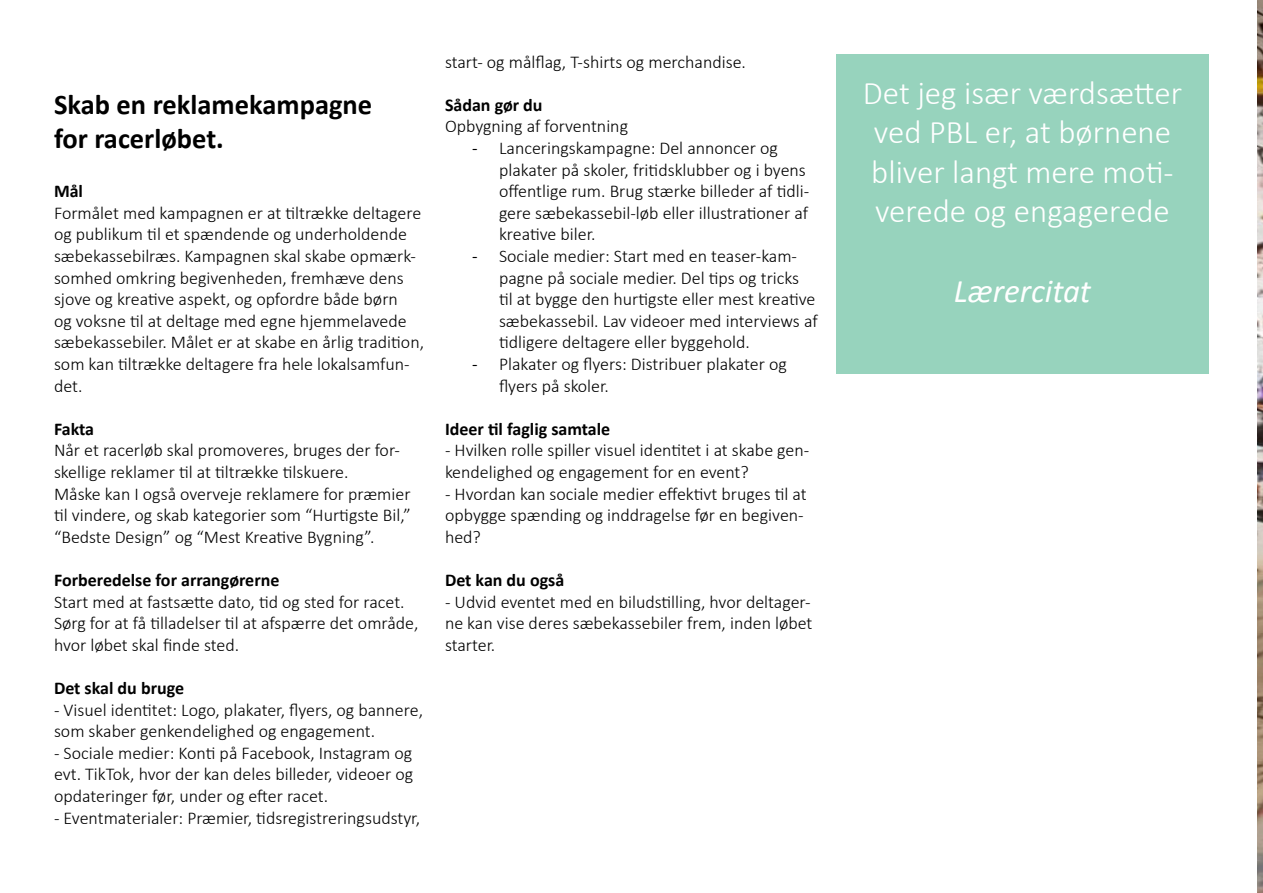
<style>
.page{position:relative;width:1263px;height:893px;background:#fff}
.page>*{position:absolute;margin:0;border:0;box-sizing:border-box;transform-origin:0 0}
.t1{font:300 33px/39.6px "Calibri";color:#fff}
.t2{font:italic 33px "Calibri";color:#fff}
.Heading_2{font:700 28.5px/34.2px "Calibri";color:#000}
.t3{font:300 18px/21.6px "Calibri";color:#000}
.t4{font:700 18px "Calibri";color:#000}
.s1{font-weight:400}
</style>
<div class="page">
<div style="left:836px;top:54px;width:373px;height:320px;background:#97d3bd"></div>
<img style="left:1257px;top:0;width:6px;height:893px">
<p class="Heading_2" style="left:54px;top:87px;width:320px">Skab en reklamekampagne for racerløbet.</p>
<p class="t4" style="left:54px;top:180px;width:31px">Mål</p>
<p class="t3" style="left:54px;top:202px;width:372px">Formålet med kampagnen er at tiltrække deltagere og publikum til et spændende og underholdende sæbekassebilræs. Kampagnen skal skabe opmærk&shy;somhed omkring begivenheden, fremhæve dens sjove og kreative aspekt, og opfordre både børn<br>og voksne til at deltage med egne hjemmelavede sæbekassebiler. Målet er at skabe en årlig tradition, som kan tiltrække deltagere fra hele lokalsamfun&shy;det.</p>
<p class="t4" style="left:54px;top:417px;width:42px">Fakta</p>
<p class="t3" style="left:54px;top:439px;width:348px">Når et racerløb skal promoveres, bruges der for&shy;skellige reklamer til at tiltrække tilskuere.</p>
<p class="t3" style="left:54px;top:483px;width:358px;text-align:justify">Måske kan I også overveje reklamere for præmier til vindere, og skab kategorier som “Hurtigste Bil,” “Bedste Design” og “Mest Kreative Bygning”.</p>
<p class="t4" style="left:54px;top:568px;width:227px">Forberedelse for arrangørerne</p>
<p class="t3" style="left:54px;top:591px;width:366px">Start med at fastsætte dato, tid og sted for racet.<br>Sørg for at få tilladelser til at afspærre det område, hvor løbet skal finde sted.</p>
<p class="t4" style="left:54px;top:676px;width:132px">Det skal du bruge</p>
<p class="t3" style="left:54px;top:699px;width:371px">- Visuel identitet: Logo, plakater, flyers, og bannere, som skaber genkendelighed og engagement.</p>
<p class="t3" style="left:54px;top:742px;width:361px;text-align:justify">- Sociale medier: Konti på Facebook, Instagram og evt. TikTok, hvor der kan deles billeder, videoer og opdateringer før, under og efter racet.</p>
<p class="t3" style="left:54px;top:807px;width:368px">- Eventmaterialer: Præmier, tidsregistreringsudstyr,</p>
<p class="t3" style="left:445px;top:51px;width:302px">start- og målflag, T-shirts og merchandise.</p>
<p class="t4" style="left:445px;top:93px;width:99px">Sådan gør du</p>
<p class="t3" style="left:445px;top:115px;width:185px">Opbygning af forventning</p>
<p class="t3" style="left:499px;top:137px;width:312px;text-indent:-27px"><span class="s1">-</span> Lanceringskampagne: Del annoncer og plakater på skoler, fritidsklubber og i byens offentlige rum. Brug stærke billeder af tidli&shy;gere sæbekassebil-løb eller illustrationer af kreative biler.</p>
<p class="t3" style="left:499px;top:245px;width:320px;text-indent:-27px"><span class="s1">-</span> Sociale medier: Start med en teaser-kam&shy;pagne på sociale medier. Del tips og tricks<br>til at bygge den hurtigste eller mest kreative sæbekassebil. Lav videoer med interviews af tidligere deltagere eller byggehold.</p>
<p class="t3" style="left:499px;top:353px;width:289px;text-indent:-27px"><span class="s1">-</span> Plakater og flyers: Distribuer plakater og flyers på skoler.</p>
<p class="t4" style="left:445px;top:417px;width:167px">Ideer til faglig samtale</p>
<p class="t3" style="left:445px;top:439px;width:366px">- Hvilken rolle spiller visuel identitet i at skabe gen&shy;kendelighed og engagement for en event?</p>
<p class="t3" style="left:445px;top:483px;width:363px">- Hvordan kan sociale medier effektivt bruges til at opbygge spænding og inddragelse før en begiven&shy;hed?</p>
<p class="t4" style="left:445px;top:568px;width:121px">Det kan du også</p>
<p class="t3" style="left:445px;top:591px;width:369px;text-align:justify">- Udvid eventet med en biludstilling, hvor deltager&shy;ne kan vise deres sæbekassebiler frem, inden løbet starter.</p>
<p class="t1" style="left:863px;top:73px;width:321px">Det jeg især værdsætter ved PBL er, at børnene bliver langt mere moti&shy;verede og engagerede</p>
<p class="t2" style="left:954px;top:268px;width:139px">Lærercitat</p>
</div>
